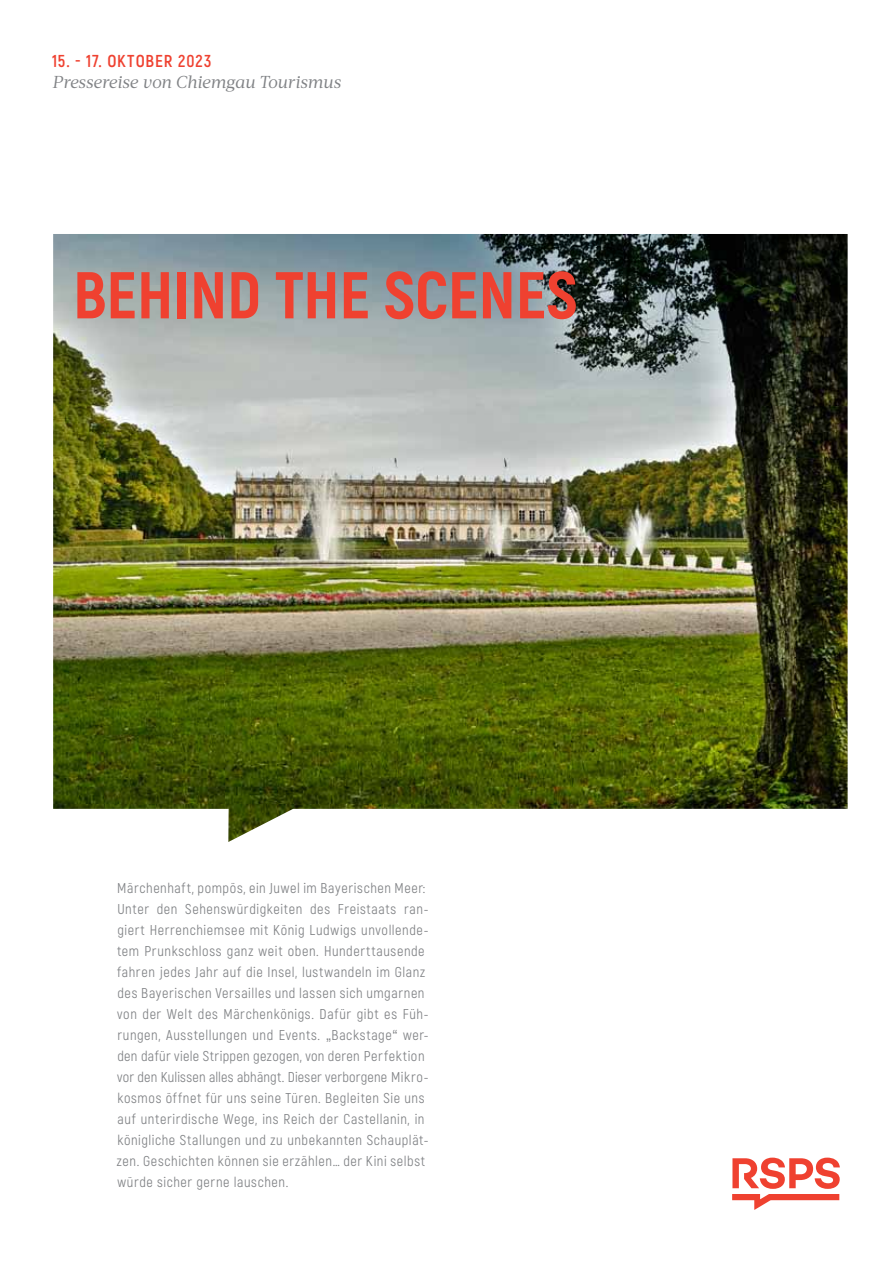
<style>
.page{position:relative;width:893px;height:1263px;background:#fff}
.page>*{position:absolute;margin:0;border:0;box-sizing:border-box;transform-origin:0 0}
.t1{font:800 66px "Akrobat";color:#ef4130}
.t2{font:italic 17.25px "Acta";letter-spacing:-.01em;color:#808285}
.t3{font:700 17.25px "Akrobat";letter-spacing:.06em;color:#ef4130}
.t4{font:14.25px/21px "Akrobat";letter-spacing:.04em;color:#808285}
.s1{font-family:"Helvetica Neue LT";font-stretch:condensed}
</style>
<div class="page">
<img style="left:53px;top:234px;width:795px;height:608px">
<svg style="left:732px;top:1157px;width:108px;height:53px"></svg>
<p class="t3" style="left:52px;top:51px;width:161px">15. - 17. OKTOBER 2023</p>
<p class="t2" style="left:52px;top:72px;width:290px">Pressereise von Chiemgau Tourismus</p>
<h1 class="t1" style="left:73px;top:253px;width:472px">BEHIND THE SCENES</h1>
<p class="t4" style="left:117px;top:878px;width:313px">Märchenhaft, pompös, ein Juwel im Bayerischen Meer:<br>Unter den Sehenswürdigkeiten des Freistaats ran&shy;giert Herrenchiemsee mit König Ludwigs unvollende&shy;tem Prunkschloss ganz weit oben. Hunderttausende fahren jedes Jahr auf die Insel, lustwandeln im Glanz des Bayerischen Versailles und lassen sich umgarnen von der Welt des Märchenkönigs. Dafür gibt es Füh&shy;rungen, Ausstellungen und Events. <span class="s1">„</span>Backstage<span class="s1">“</span> wer&shy;den dafür viele Strippen gezogen, von deren Perfektion vor den Kulissen alles abhängt. Dieser verborgene Mikro&shy;kosmos öffnet für uns seine Türen. Begleiten Sie uns auf unterirdische Wege, ins Reich der Castellanin, in königliche Stallungen und zu unbekannten Schauplät&shy;zen. Geschichten können sie erzählen… der Kini selbst würde sicher gerne lauschen.</p>
</div>
